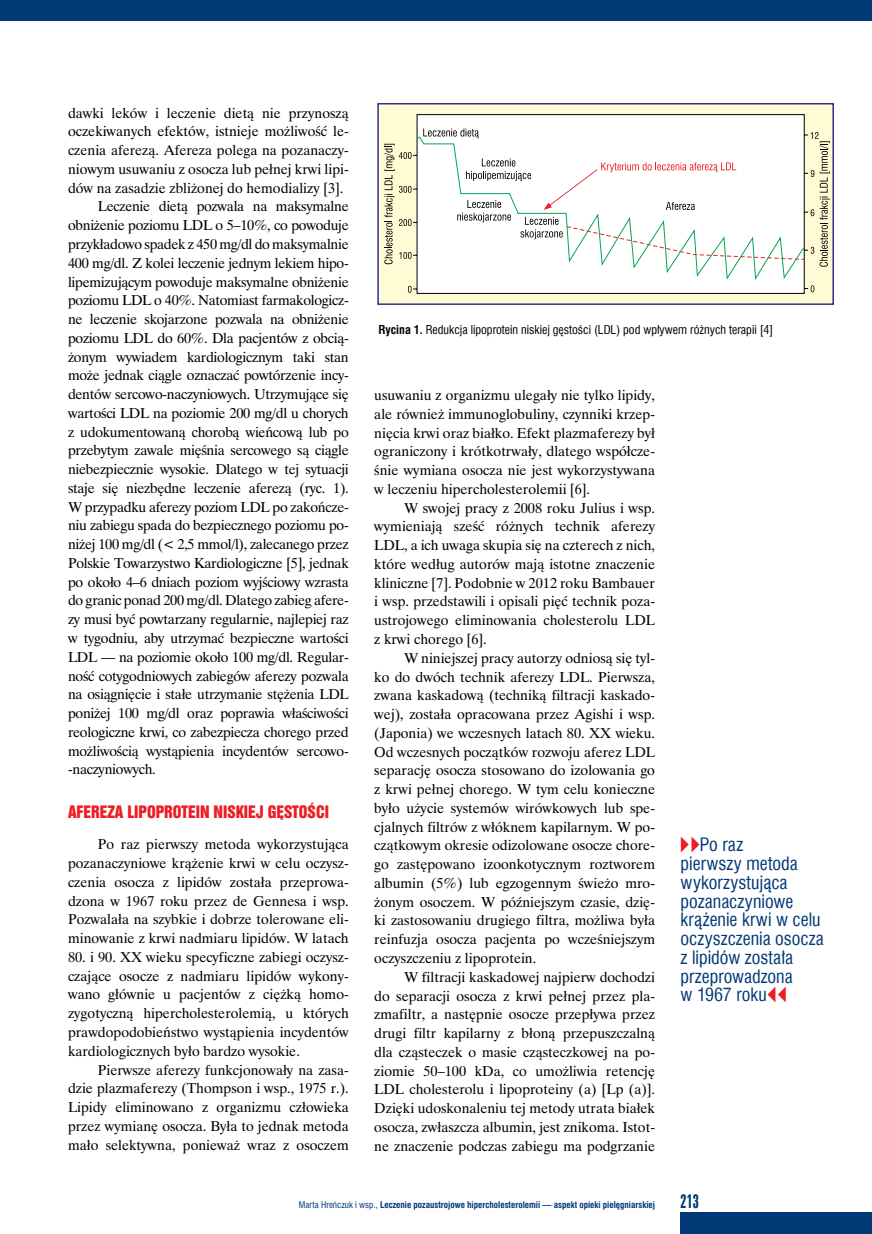
<style>
.page{position:relative;width:872px;height:1234px;background:#fff}
.page>*{position:absolute;margin:0;border:0;box-sizing:border-box;transform-origin:0 0}
.notka_prawa{font:18px/18.8px "Swis 721 Cn EU";color:#003976}
.t1{font:18px "Swis 924 EU";color:#003976}
._35_Śródtytuł_I{font:15.75px "Swis 921 EU";color:#ed1d24}
._30_Tekst{font:14.25px/18.8px "Time Ibis EE";color:#000;text-align:justify}
._60_Rycina_-_podpis{font:12px "Swis 721 Cn EU";color:#000}
.t2{font:700 9px "Swis 721 Cn EU";color:#003976}
.s1{font-weight:700}
.s2{font-family:"Newspaper Pi";color:#ed1d24}
.s3{font-weight:400}
</style>
<div class="page">
<div style="left:680px;top:1212px;width:192px;height:21px;background:#003976"></div>
<div style="left:0;top:0;width:872px;height:21px;background:#003976"></div>
<div style="left:377px;top:103px;width:457px;height:202px;background:#fffcd5;border:2px solid #2e3092"></div>
<svg style="left:408px;top:286px;width:3px;height:7px"></svg>
<svg style="left:810px;top:285px;width:4px;height:7px"></svg>
<svg style="left:413px;top:114px;width:396px;height:180px;background:#ebebe8"></svg>
<svg style="left:384px;top:144px;width:27px;height:120px"></svg>
<svg style="left:423px;top:128px;width:407px;height:139px"></svg>
<svg style="left:417px;top:137px;width:387px;height:144px;background:#f6f7f6"></svg>
<p class="_30_Tekst" style="left:68px;top:103px;width:282px">dawki leków i leczenie dietą nie przynoszą oczekiwanych efektów, istnieje możliwość le&shy;czenia aferezą. Afereza polega na pozanaczy&shy;niowym usuwaniu z osocza lub pełnej krwi lipi&shy;dów na zasadzie zbliżonej do hemodializy [3].</p>
<p class="_30_Tekst" style="left:68px;top:197px;width:282px;text-indent:30px">Leczenie dietą pozwala na maksymalne obniżenie poziomu LDL o 5–10%, co powoduje przykładowo spadek z 450 mg/dl do maksymalnie 400 mg/dl. Z kolei leczenie jednym lekiem hipo&shy;lipemizującym powoduje maksymalne obniżenie poziomu LDL o 40%. Natomiast farmakologicz&shy;ne leczenie skojarzone pozwala na obniżenie poziomu LDL do 60%. Dla pacjentów z obcią&shy;żonym wywiadem kardiologicznym taki stan może jednak ciągle oznaczać powtórzenie incy&shy;dentów sercowo-naczyniowych. Utrzymujące się wartości LDL na poziomie 200 mg/dl u chorych z udokumentowaną chorobą wieńcową lub po przebytym zawale mięśnia sercowego są ciągle niebezpiecznie wysokie. Dlatego w tej sytuacji staje się niezbędne leczenie aferezą (ryc. 1).<br>W przypadku aferezy poziom LDL po zakończe&shy;niu zabiegu spada do bezpiecznego poziomu po&shy;niżej 100 mg/dl (&lt; 2,5 mmol/l), zalecanego przez Polskie Towarzystwo Kardiologiczne [5], jednak po około 4–6 dniach poziom wyjściowy wzrasta do granic ponad 200 mg/dl. Dlatego zabieg afere&shy;zy musi być powtarzany regularnie, najlepiej raz w tygodniu, aby utrzymać bezpieczne wartości LDL — na poziomie około 100 mg/dl. Regular&shy;ność cotygodniowych zabiegów aferezy pozwala na osiągnięcie i stałe utrzymanie stężenia LDL poniżej 100 mg/dl oraz poprawia właściwości reologiczne krwi, co zabezpiecza chorego przed możliwością wystąpienia incydentów sercowo--naczyniowych.</p>
<p class="_35_Śródtytuł_I" style="left:68px;top:801px;width:262px">AFEREZA LIPOPROTEIN NISKIEJ GĘSTOŚCI</p>
<p class="_30_Tekst" style="left:68px;top:834px;width:282px;text-indent:30px">Po raz pierwszy metoda wykorzystująca pozanaczyniowe krążenie krwi w celu oczysz&shy;czenia osocza z lipidów została przeprowa&shy;dzona w 1967 roku przez de Gennesa i wsp.<br>Pozwalała na szybkie i dobrze tolerowane eli&shy;minowanie z krwi nadmiaru lipidów. W latach</p>
<p class="_30_Tekst" style="left:68px;top:947px;width:282px">80. i 90. XX wieku specyficzne zabiegi oczysz&shy;czające osocze z nadmiaru lipidów wykony&shy;wano głównie u pacjentów z ciężką homo&shy;zygotyczną hipercholesterolemią, u których prawdopodobieństwo wystąpienia incydentów kardiologicznych było bardzo wysokie.</p>
<p class="_30_Tekst" style="left:68px;top:1059px;width:282px;text-indent:30px">Pierwsze aferezy funkcjonowały na zasa&shy;dzie plazmaferezy (Thompson i wsp., 1975 r.).<br>Lipidy eliminowano z organizmu człowieka przez wymianę osocza. Była to jednak metoda mało selektywna, ponieważ wraz z osoczem</p>
<p class="_60_Rycina_-_podpis" style="left:378px;top:322px;width:396px"><span class="s1">Rycina 1.</span> Redukcja lipoprotein niskiej gęstości (LDL) pod wpływem różnych terapii [4]</p>
<p class="_30_Tekst" style="left:374px;top:385px;width:282px">usuwaniu z organizmu ulegały nie tylko lipidy, ale również immunoglobuliny, czynniki krzep&shy;nięcia krwi oraz białko. Efekt plazmaferezy był ograniczony i krótkotrwały, dlatego współcze&shy;śnie wymiana osocza nie jest wykorzystywana w leczeniu hipercholesterolemii [6].</p>
<p class="_30_Tekst" style="left:374px;top:498px;width:282px;text-indent:30px">W swojej pracy z 2008 roku Julius i wsp. wymieniają sześć różnych technik aferezy LDL, a ich uwaga skupia się na czterech z nich, które według autorów mają istotne znaczenie kliniczne [7]. Podobnie w 2012 roku Bambauer i wsp. przedstawili i opisali pięć technik poza&shy;ustrojowego eliminowania cholesterolu LDL z krwi chorego [6].</p>
<p class="_30_Tekst" style="left:374px;top:648px;width:282px;text-indent:30px">W niniejszej pracy autorzy odniosą się tyl&shy;ko do dwóch technik aferezy LDL. Pierwsza, zwana kaskadową (techniką filtracji kaskado&shy;wej), została opracowana przez Agishi i wsp. (Japonia) we wczesnych latach 80. XX wieku.<br>Od wczesnych początków rozwoju aferez LDL separację osocza stosowano do izolowania go z krwi pełnej chorego. W tym celu konieczne było użycie systemów wirówkowych lub spe&shy;cjalnych filtrów z włóknem kapilarnym. W po&shy;czątkowym okresie odizolowane osocze chore&shy;go zastępowano izoonkotycznym roztworem albumin (5%) lub egzogennym świeżo mro&shy;żonym osoczem. W późniejszym czasie, dzię&shy;ki zastosowaniu drugiego filtra, możliwa była reinfuzja osocza pacjenta po wcześniejszym oczyszczeniu z lipoprotein.</p>
<p class="_30_Tekst" style="left:374px;top:967px;width:282px;text-indent:30px">W filtracji kaskadowej najpierw dochodzi do separacji osocza z krwi pełnej przez pla&shy;zmafiltr, a następnie osocze przepływa przez drugi filtr kapilarny z błoną przepuszczalną dla cząsteczek o masie cząsteczkowej na po&shy;ziomie 50–100 kDa, co umożliwia retencję LDL cholesterolu i lipoproteiny (a) [Lp (a)].<br>Dzięki udoskonaleniu tej metody utrata białek osocza, zwłaszcza albumin, jest znikoma. Istot&shy;ne znaczenie podczas zabiegu ma podgrzanie</p>
<p class="notka_prawa" style="left:680px;top:835px;width:145px"><span class="s2">VV</span>Po raz<br>pierwszy metoda wykorzystująca pozanaczyniowe krążenie krwi w celu oczyszczenia osocza z lipidów została przeprowadzona<br>w 1967 roku<span class="s2">CC</span></p>
<p class="t2" style="left:299px;top:1198px;width:358px"><span class="s3">Marta Hreńczuk i wsp.,</span> Leczenie pozaustrojowe hipercholesterolemii — aspekt opieki pielęgniarskiej</p>
<p class="t1" style="left:680px;top:1189px;width:20px">213</p>
</div>
